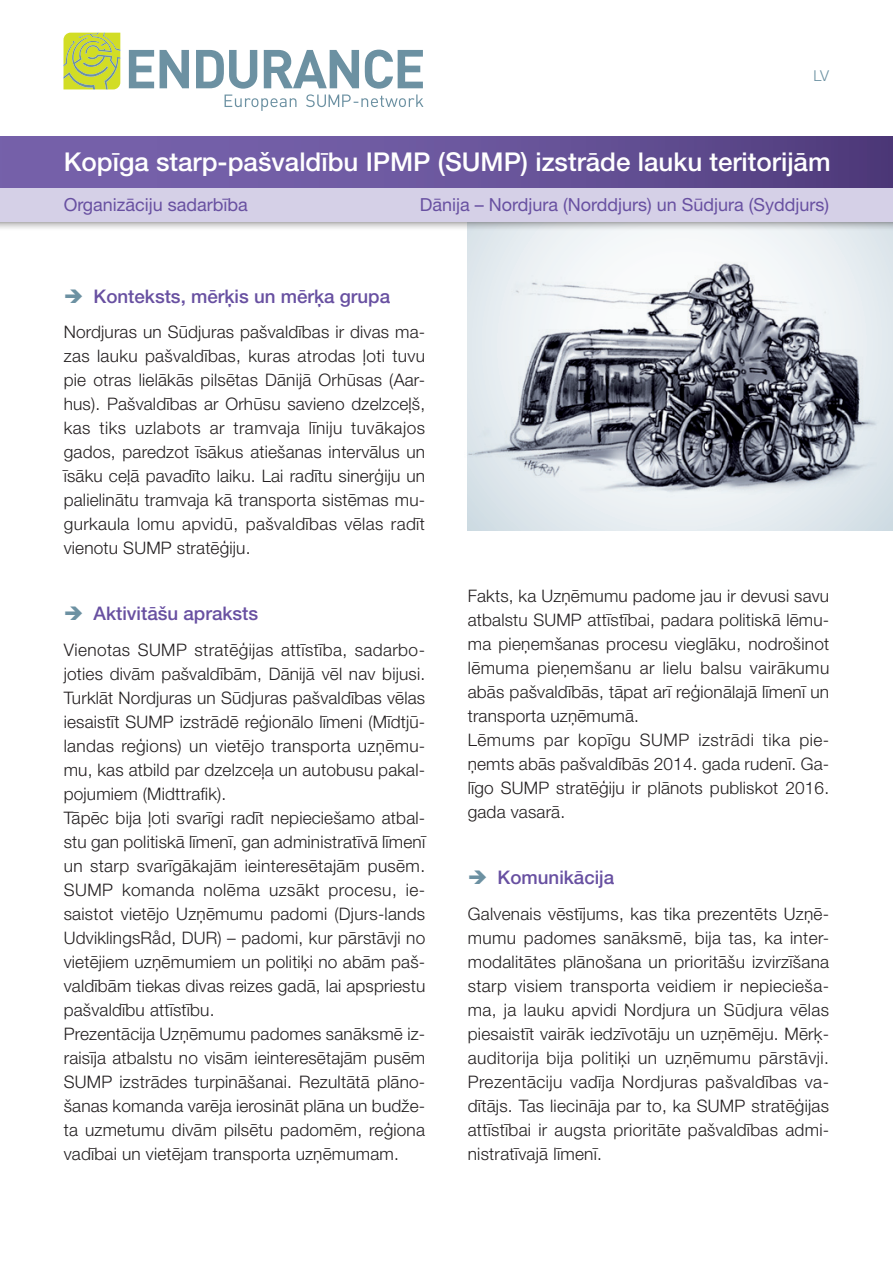
<style>
.page{position:relative;width:893px;height:1263px;background:#fff}
.page>*{position:absolute;margin:0;border:0;box-sizing:border-box;transform-origin:0 0}
.t1{font:500 25.95px "Helvetica Neue LT Pro";color:#fff}
.t2{font:500 18.75px "Helvetica Neue LT Pro";color:#6850a1}
.t3{font:18px "Helvetica Neue LT Pro";color:#6850a1}
.t4{font:300 17.25px/24px "Helvetica Neue LT Pro";letter-spacing:.01em;color:#231f20;text-align:justify}
.t5{font:300 15px "Helvetica Neue LT Pro";color:#6c91a2}
</style>
<div class="page">
<svg style="left:129px;top:50px;width:25px;height:38px"></svg>
<svg style="left:160px;top:50px;width:29px;height:38px"></svg>
<svg style="left:63px;top:33px;width:57px;height:56px;background:#c2d146"></svg>
<svg style="left:196px;top:50px;width:227px;height:61px"></svg>
<svg style="left:468px;top:230px;width:425px;height:300px"></svg>
<div style="left:0;top:177px;width:893px;height:53px;background:#231f20;opacity:.75"></div>
<div style="left:0;top:187px;width:893px;height:34px;background:#d5d0e7"></div>
<div style="left:0;top:136px;width:893px;height:51px;background:linear-gradient(to right,#7d68b3,#534081)"></div>
<img style="left:467px;top:255px;width:418px;height:253px">
<p class="t5" style="left:814px;top:66px;width:17px">LV</p>
<h1 class="t1" style="left:64px;top:146px;width:768px">Kopīga starp-pašvaldību IPMP (SUMP) izstrāde lauku teritorijām</h1>
<p class="t3" style="left:64px;top:193px;width:186px">Organizāciju sadarbība</p>
<p class="t3" style="left:420px;top:193px;width:411px">Dānija – Nordjura (Norddjurs) un Sūdjura (Syddjurs)</p>
<p class="t2" style="left:94px;top:285px;width:298px">Konteksts, mērķis un mērķa grupa</p>
<p class="t4" style="left:64px;top:320px;width:363px">Nordjuras un Sūdjuras pašvaldības ir divas ma&shy;zas lauku pašvaldības, kuras atrodas ļoti tuvu pie otras lielākās pilsētas Dānijā Orhūsas (Aar&shy;hus). Pašvaldības ar Orhūsu savieno dzelzceļš, kas tiks uzlabots ar tramvaja līniju tuvākajos gados, paredzot īsākus atiešanas intervālus un īsāku ceļā pavadīto laiku. Lai radītu sinerģiju un palielinātu tramvaja kā transporta sistēmas mu&shy;gurkaula lomu apvidū, pašvaldības vēlas radīt vienotu SUMP stratēģiju.</p>
<p class="t2" style="left:94px;top:602px;width:166px">Aktivitāšu apraksts</p>
<p class="t4" style="left:64px;top:637px;width:363px;text-align:left">Vienotas SUMP stratēģijas attīstība, sadarbo&shy;joties divām pašvaldībām, Dānijā vēl nav bijusi.<br>Turklāt Nordjuras un Sūdjuras pašvaldības vēlas iesaistīt SUMP izstrādē reģionālo līmeni (Mīdtjū&shy;landas reģions) un vietējo transporta uzņēmu&shy;mu, kas atbild par dzelzceļa un autobusu pakal&shy;pojumiem (Midttrafik).<br>Tāpēc bija ļoti svarīgi radīt nepieciešamo atbal&shy;stu gan politiskā līmenī, gan administratīvā līmenī un starp svarīgākajām ieinteresētajām pusēm.<br>SUMP komanda nolēma uzsākt procesu, ie&shy;saistot vietējo Uzņēmumu padomi (Djurs-lands UdviklingsRåd, DUR) – padomi, kur pārstāvji no vietējiem uzņēmumiem un politiķi no abām paš&shy;valdībām tiekas divas reizes gadā, lai apspriestu pašvaldību attīstību.<br>Prezentācija Uzņēmumu padomes sanāksmē iz&shy;raisīja atbalstu no visām ieinteresētajām pusēm SUMP izstrādes turpināšanai. Rezultātā plāno&shy;šanas komanda varēja ierosināt plāna un budže&shy;ta uzmetumu divām pilsētu padomēm, reģiona vadībai un vietējam transporta uzņēmumam.</p>
<p class="t4" style="left:468px;top:583px;width:363px;text-align:left">Fakts, ka Uzņēmumu padome jau ir devusi savu atbalstu SUMP attīstībai, padara politiskā lēmu&shy;ma pieņemšanas procesu vieglāku, nodrošinot lēmuma pieņemšanu ar lielu balsu vairākumu abās pašvaldībās, tāpat arī reģionālajā līmenī un transporta uzņēmumā.<br>Lēmums par kopīgu SUMP izstrādi tika pie&shy;ņemts abās pašvaldībās 2014. gada rudenī. Ga&shy;līgo SUMP stratēģiju ir plānots publiskot 2016. gada vasarā.</p>
<p class="t2" style="left:497px;top:866px;width:118px">Komunikācija</p>
<p class="t4" style="left:468px;top:901px;width:363px">Galvenais vēstījums, kas tika prezentēts Uzņē&shy;mumu padomes sanāksmē, bija tas, ka inter&shy;modalitātes plānošana un prioritāšu izvirzīšana starp visiem transporta veidiem ir nepiecieša&shy;ma, ja lauku apvidi Nordjura un Sūdjura vēlas piesaistīt vairāk iedzīvotāju un uzņēmēju. Mērķ&shy;auditorija bija politiķi un uzņēmumu pārstāvji.<br>Prezentāciju vadīja Nordjuras pašvaldības va&shy;dītājs. Tas liecināja par to, ka SUMP stratēģijas attīstībai ir augsta prioritāte pašvaldības admi&shy;nistratīvajā līmenī.</p>
</div>
